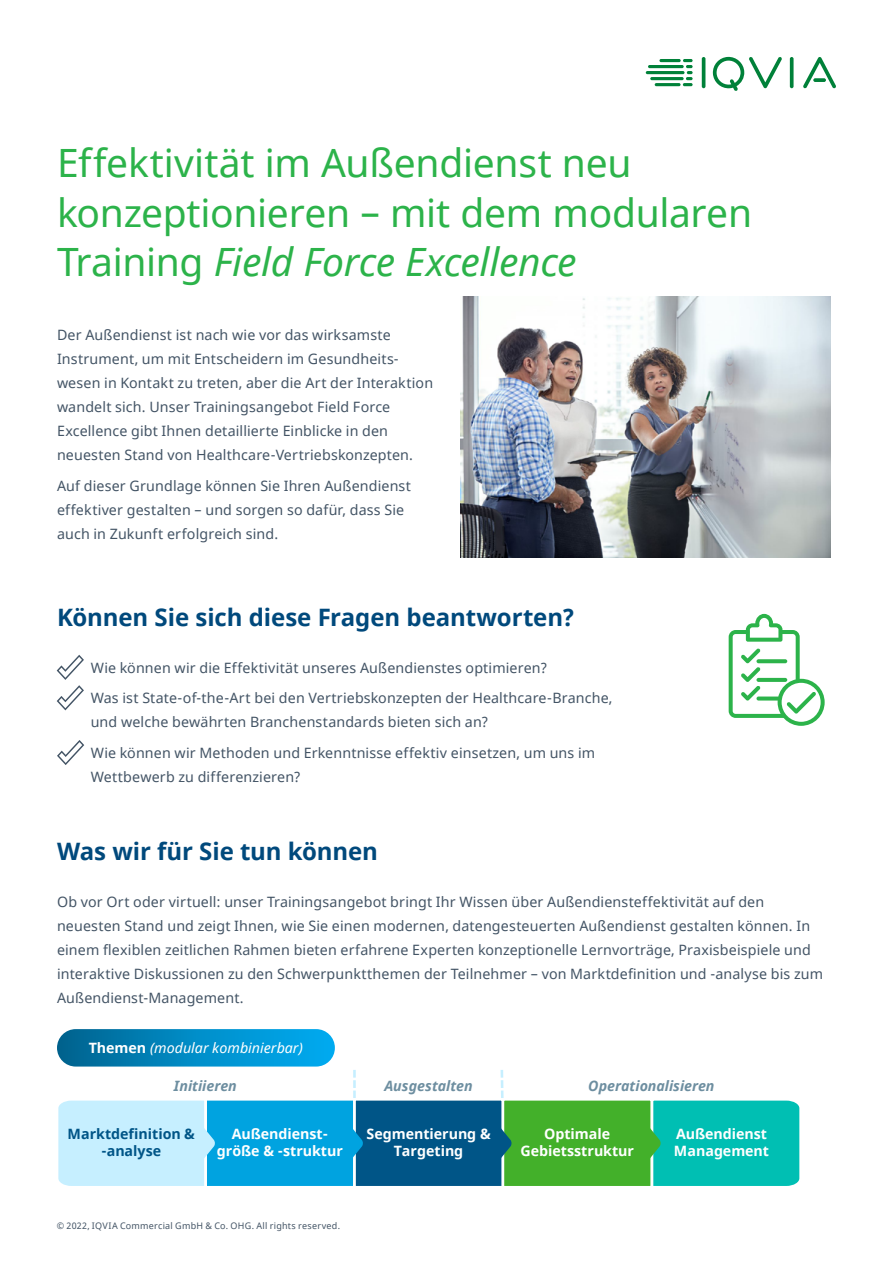
<style>
.page{position:relative;width:893px;height:1263px;background:#fff}
.page>*{position:absolute;margin:0;border:0;box-sizing:border-box;transform-origin:0 0}
.t1{font:39px/49.5px "Noto Sans";letter-spacing:-.005em;color:#2cb34a}
.t2{font:700 24px "Noto Sans";letter-spacing:-.005em;color:#00497c}
.t3{font:14.25px/24px "Noto Sans";letter-spacing:.01em;color:#435465}
.t4{font:700 14.25px/17.1px "Noto Sans";letter-spacing:-.005em;color:#fff;text-align:center}
.t5{font:italic 700 14.25px "Noto Sans";letter-spacing:-.005em;color:#6d8ea0}
.t6{font:italic 14.25px "Noto Sans";color:#fff}
.t7{font:700 14.25px/17.1px "Noto Sans";color:#005587;text-align:center}
.t8{font:9px "Noto Sans";letter-spacing:.025em;color:#435465}
.s1{font-style:italic}
.s2{font-weight:700;font-style:normal}
</style>
<div class="page">
<img style="left:460px;top:296px;width:370px;height:261px">
<svg style="left:57px;top:655px;width:27px;height:55px"></svg>
<svg style="left:729px;top:614px;width:96px;height:112px"></svg>
<hr style="left:702px;top:57px;width:3px;height:31px;background:#008139;border-radius:2px">
<hr style="left:790px;top:57px;width:3px;height:31px;background:#008139;border-radius:2px">
<svg style="left:712px;top:56px;width:70px;height:35px"></svg>
<svg style="left:803px;top:57px;width:33px;height:31px"></svg>
<hr style="left:655px;top:83px;width:26px;height:3px;background:#008139;border-radius:2px">
<svg style="left:683px;top:59px;width:10px;height:27px"></svg>
<hr style="left:650px;top:77px;width:34px;height:3px;background:#008139;border-radius:2px">
<hr style="left:646px;top:71px;width:38px;height:3px;background:#008139;border-radius:2px">
<hr style="left:648px;top:65px;width:36px;height:3px;background:#008139;border-radius:2px">
<hr style="left:659px;top:59px;width:22px;height:3px;background:#008139;border-radius:2px">
<svg style="left:57px;top:740px;width:27px;height:25px"></svg>
<svg style="left:353px;top:1070px;width:3px;height:28px"></svg>
<svg style="left:500px;top:1070px;width:4px;height:28px"></svg>
<div style="left:354px;top:1099px;width:149px;height:88px;background:#005587"></div>
<div style="left:353px;top:1098px;width:151px;height:90px;border:3px solid #fff"></div>
<div style="left:206px;top:1099px;width:148px;height:88px;background:#00a3e0"></div>
<div style="left:204px;top:1098px;width:152px;height:90px;border:3px solid #fff"></div>
<div style="left:503px;top:1099px;width:149px;height:88px;background:#43b02a"></div>
<div style="left:502px;top:1098px;width:151px;height:90px;border:3px solid #fff"></div>
<svg style="left:58px;top:1098px;width:157px;height:90px;background:#c1ecfd"></svg>
<svg style="left:352px;top:1125px;width:11px;height:37px"></svg>
<svg style="left:500px;top:1125px;width:12px;height:37px"></svg>
<svg style="left:643px;top:1098px;width:157px;height:90px;background:#15c2b0"></svg>
<div style="left:57px;top:1029px;width:278px;height:37px;background:linear-gradient(to right,#006692,#00aff6);border-radius:19px"></div>
<h1 class="t1" style="left:57px;top:140px;width:697px">Effektivität im Außendienst neu konzeptionieren – mit dem modularen<br>Training <span class="s1">Field Force Excellence</span></h1>
<p class="t3" style="left:57px;top:324px;width:378px">Der Außendienst ist nach wie vor das wirksamste Instrument, um mit Entscheidern im Gesundheits&shy;wesen in Kontakt zu treten, aber die Art der Interaktion wandelt sich. Unser Trainingsangebot Field Force Excellence gibt Ihnen detaillierte Einblicke in den neuesten Stand von Healthcare-Vertriebskonzepten.</p>
<p class="t3" style="left:57px;top:474px;width:355px">Auf dieser Grundlage können Sie Ihren Außendienst effektiver gestalten – und sorgen so dafür, dass Sie auch in Zukunft erfolgreich sind.</p>
<h2 class="t2" style="left:57px;top:600px;width:519px">Können Sie sich diese Fragen beantworten?</h2>
<p class="t3" style="left:91px;top:652px;width:523px;line-height:30.8px">Wie können wir die Effektivität unseres Außendienstes optimieren?<br>Was ist State-of-the-Art bei den Vertriebskonzepten der Healthcare-Branche,</p>
<p class="t3" style="left:91px;top:707px;width:506px;line-height:30.8px">und welche bewährten Branchenstandards bieten sich an?<br>Wie können wir Methoden und Erkenntnisse effektiv einsetzen, um uns im</p>
<p class="t3" style="left:91px;top:765px;width:212px">Wettbewerb zu differenzieren?</p>
<h2 class="t2" style="left:57px;top:835px;width:323px">Was wir für Sie tun können</h2>
<p class="t3" style="left:57px;top:890px;width:767px">Ob vor Ort oder virtuell: unser Trainingsangebot bringt Ihr Wissen über Außendiensteffektivität auf den neuesten Stand und zeigt Ihnen, wie Sie einen modernen, datengesteuerten Außendienst gestalten können. In einem flexiblen zeitlichen Rahmen bieten erfahrene Experten konzeptionelle Lernvorträge, Praxisbeispiele und interaktive Diskussionen zu den Schwerpunktthemen der Teilnehmer – von Marktdefinition und -analyse bis zum Außendienst-Management.</p>
<p class="t6" style="left:89px;top:1037px;width:216px"><span class="s2">Themen</span> (modular kombinierbar)</p>
<p class="t5" style="left:174px;top:1076px;width:64px">Initiieren</p>
<p class="t7" style="left:68px;top:1126px;width:129px">Marktdefinition &amp; -analyse</p>
<p class="t4" style="left:674px;top:1126px;width:97px;text-align:left">Außendienst<br>Management</p>
<p class="t5" style="left:384px;top:1076px;width:90px">Ausgestalten</p>
<p class="t5" style="left:588px;top:1076px;width:128px">Operationalisieren</p>
<p class="t4" style="left:217px;top:1126px;width:127px">Außendienst&shy;größe &amp; -struktur</p>
<p class="t4" style="left:520px;top:1126px;width:115px">Optimale<br>Gebietsstruktur</p>
<p class="t4" style="left:367px;top:1126px;width:126px">Segmentierung &amp;<br>Targeting</p>
<p class="t8" style="left:57px;top:1219px;width:285px">© 2022, IQVIA Commercial GmbH &amp; Co. OHG. All rights reserved.</p>
</div>
